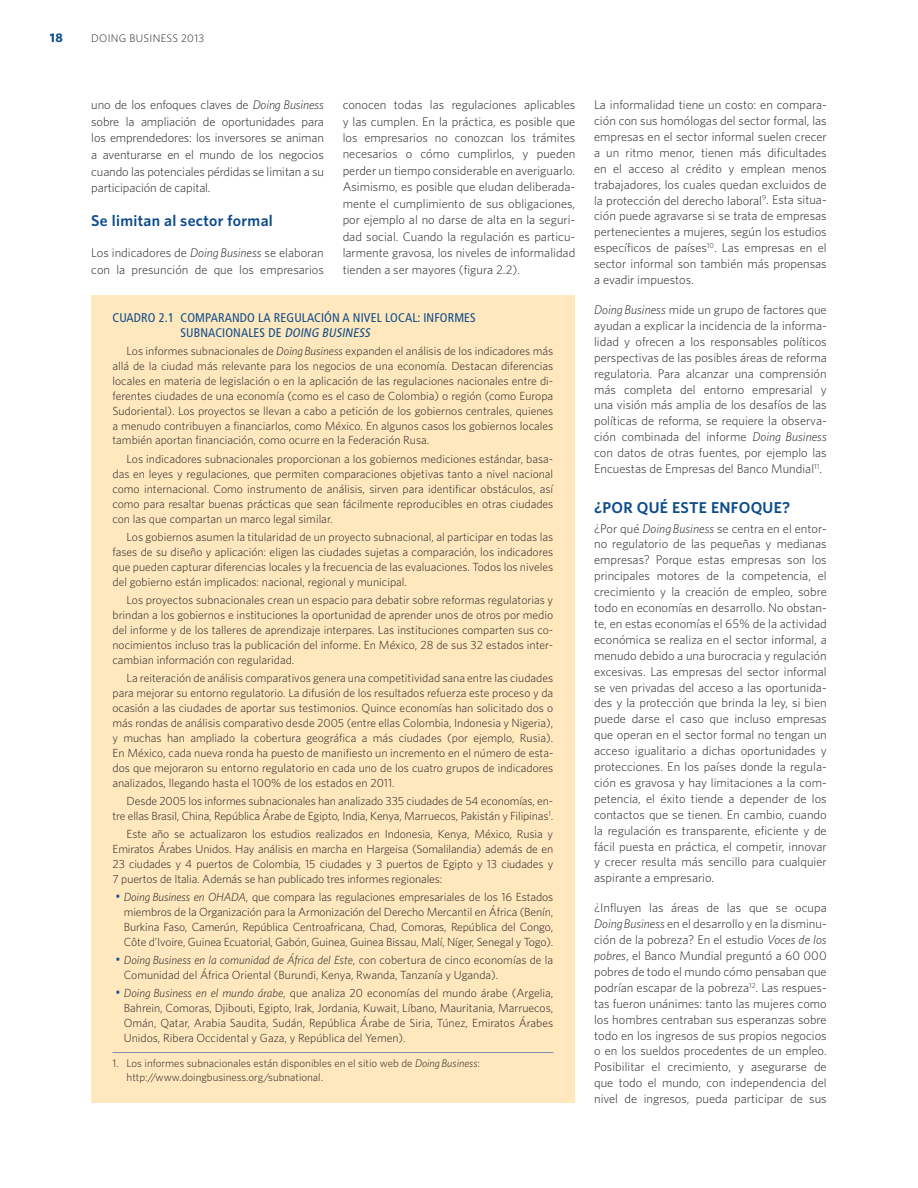
<style>
.page{position:relative;width:918px;height:1188px;background:#fff}
.page>*{position:absolute;margin:0;border:0;box-sizing:border-box;transform-origin:0 0}
.t1{font:600 15.75px "Whitney";letter-spacing:.02em;color:#0d4c8a}
.t2{font:300 12.6px/15.9px "Whitney";color:#231f20;text-align:justify}
.t3{font:condensed 12.6px/15.1px "Frutiger";letter-spacing:.01em;color:#0d4c8a}
.t4{font:700 12.6px "Whitney";color:#0d4c8a}
.t5{font:300 11.85px/15px "Whitney";color:#231f20;text-align:justify}
.t6{font:300 10.95px/14.1px "Whitney";color:#231f20}
.t7{font:300 10.95px "Whitney";letter-spacing:.025em;color:#231f20}
.s1{font-style:italic}
</style>
<div class="page">
<div style="left:91px;top:295px;width:483px;height:808px;background:#ffe7be"></div>
<hr style="left:112px;top:1052px;width:441px;height:1px;background:#838eb7">
<p class="t4" style="left:50px;top:32px;width:15px">18</p>
<p class="t7" style="left:91px;top:35px;width:115px">DOING BUSINESS 2013</p>
<p class="t2" style="left:343px;top:97px;width:234px;line-height:16.5px">conocen todas las regulaciones aplicables y las cumplen. En la práctica, es posible que los empresarios no conozcan los trámites necesarios o cómo cumplirlos, y pueden perder un tiempo considerable en averiguarlo.<br>Asimismo, es posible que eludan deliberada&shy;mente el cumplimiento de sus obligaciones, por ejemplo al no darse de alta en la seguri&shy;dad social. Cuando la regulación es particu&shy;larmente gravosa, los niveles de informalidad tienden a ser mayores (figura 2.2).</p>
<p class="t2" style="left:594px;top:98px;width:234px">La informalidad tiene un costo: en compara&shy;ción con sus homólogas del sector formal, las empresas en el sector informal suelen crecer a un ritmo menor, tienen más dificultades en el acceso al crédito y emplean menos trabajadores, los cuales quedan excluidos de la protección del derecho laboral<sup>9</sup>. Esta situa&shy;ción puede agravarse si se trata de empresas pertenecientes a mujeres, según los estudios específicos de países<sup>10</sup>. Las empresas en el sector informal son también más propensas a evadir impuestos.</p>
<p class="t2" style="left:594px;top:303px;width:234px"><span class="s1">Doing Business</span> mide un grupo de factores que ayudan a explicar la incidencia de la informa&shy;lidad y ofrecen a los responsables políticos perspectivas de las posibles áreas de reforma regulatoria. Para alcanzar una comprensión más completa del entorno empresarial y una visión más amplia de los desafíos de las políticas de reforma, se requiere la observa&shy;ción combinada del informe <span class="s1">Doing Business </span>con datos de otras fuentes, por ejemplo las Encuestas de Empresas del Banco Mundial<sup>11</sup>.</p>
<h1 class="t1" style="left:594px;top:502px;width:198px">¿POR QUÉ ESTE ENFOQUE?</h1>
<p class="t2" style="left:594px;top:521px;width:234px">¿Por qué <span class="s1">Doing Business</span> se centra en el entor&shy;no regulatorio de las pequeñas y medianas empresas? Porque estas empresas son los principales motores de la competencia, el crecimiento y la creación de empleo, sobre todo en economías en desarrollo. No obstan&shy;te, en estas economías el 65% de la actividad económica se realiza en el sector informal, a menudo debido a una burocracia y regulación excesivas. Las empresas del sector informal se ven privadas del acceso a las oportunida&shy;des y la protección que brinda la ley, si bien puede darse el caso que incluso empresas que operan en el sector formal no tengan un acceso igualitario a dichas oportunidades y protecciones. En los países donde la regula&shy;ción es gravosa y hay limitaciones a la com&shy;petencia, el éxito tiende a depender de los contactos que se tienen. En cambio, cuando la regulación es transparente, eficiente y de fácil puesta en práctica, el competir, innovar y crecer resulta más sencillo para cualquier aspirante a empresario.</p>
<p class="t2" style="left:594px;top:901px;width:234px">¿Influyen las áreas de las que se ocupa <span class="s1">Doing Business</span> en el desarrollo y en la disminu&shy;ción de la pobreza? En el estudio <span class="s1">Voces de los pobres</span>, el Banco Mundial preguntó a 60 000 pobres de todo el mundo cómo pensaban que podrían escapar de la pobreza<sup>12</sup>. Las respues&shy;tas fueron unánimes: tanto las mujeres como los hombres centraban sus esperanzas sobre todo en los ingresos de sus propios negocios o en los sueldos procedentes de un empleo.<br>Posibilitar el crecimiento, y asegurarse de que todo el mundo, con independencia del nivel de ingresos, pueda participar de sus</p>
<p class="t2" style="left:91px;top:97px;width:234px;line-height:16.6px">uno de los enfoques claves de <span class="s1">Doing Business </span>sobre la ampliación de oportunidades para los emprendedores: los inversores se animan a aventurarse en el mundo de los negocios cuando las potenciales pérdidas se limitan a su participación de capital.</p>
<h1 class="t1" style="left:91px;top:215px;width:183px">Se limitan al sector formal</h1>
<p class="t2" style="left:91px;top:245px;width:234px;line-height:16.6px">Los indicadores de <span class="s1">Doing Business</span> se elaboran con la presunción de que los empresarios</p>
<p class="t3" style="left:181px;top:311px;width:297px;text-indent:-68px">CUADRO 2.1 COMPARANDO LA REGULACIÓN A NIVEL LOCAL: INFORMES<br>SUBNACIONALES DE <span class="s1">DOING BUSINESS</span></p>
<p class="t5" style="left:112px;top:344px;width:442px;text-indent:14px">Los informes subnacionales de <span class="s1">Doing Business</span> expanden el análisis de los indicadores más allá de la ciudad más relevante para los negocios de una economía. Destacan diferencias locales en materia de legislación o en la aplicación de las regulaciones nacionales entre di&shy;ferentes ciudades de una economía (como es el caso de Colombia) o región (como Europa Sudoriental). Los proyectos se llevan a cabo a petición de los gobiernos centrales, quienes a menudo contribuyen a financiarlos, como México. En algunos casos los gobiernos locales también aportan financiación, como ocurre en la Federación Rusa.</p>
<p class="t5" style="left:112px;top:452px;width:442px;text-indent:14px">Los indicadores subnacionales proporcionan a los gobiernos mediciones estándar, basa&shy;das en leyes y regulaciones, que permiten comparaciones objetivas tanto a nivel nacional como internacional. Como instrumento de análisis, sirven para identificar obstáculos, así como para resaltar buenas prácticas que sean fácilmente reproducibles en otras ciudades con las que compartan un marco legal similar.</p>
<p class="t5" style="left:112px;top:530px;width:442px;text-indent:14px">Los gobiernos asumen la titularidad de un proyecto subnacional, al participar en todas las fases de su diseño y aplicación: eligen las ciudades sujetas a comparación, los indicadores que pueden capturar diferencias locales y la frecuencia de las evaluaciones. Todos los niveles del gobierno están implicados: nacional, regional y municipal.</p>
<p class="t5" style="left:112px;top:593px;width:442px;text-indent:14px">Los proyectos subnacionales crean un espacio para debatir sobre reformas regulatorias y brindan a los gobiernos e instituciones la oportunidad de aprender unos de otros por medio del informe y de los talleres de aprendizaje interpares. Las instituciones comparten sus co&shy;nocimientos incluso tras la publicación del informe. En México, 28 de sus 32 estados inter&shy;cambian información con regularidad.</p>
<p class="t5" style="left:112px;top:671px;width:442px;text-indent:14px">La reiteración de análisis comparativos genera una competitividad sana entre las ciudades para mejorar su entorno regulatorio. La difusión de los resultados refuerza este proceso y da ocasión a las ciudades de aportar sus testimonios. Quince economías han solicitado dos o más rondas de análisis comparativo desde 2005 (entre ellas Colombia, Indonesia y Nigeria), y muchas han ampliado la cobertura geográfica a más ciudades (por ejemplo, Rusia).<br>En México, cada nueva ronda ha puesto de manifiesto un incremento en el número de esta&shy;dos que mejoraron su entorno regulatorio en cada uno de los cuatro grupos de indicadores analizados, llegando hasta el 100% de los estados en 2011.</p>
<p class="t5" style="left:112px;top:794px;width:442px;text-align:right">Desde 2005 los informes subnacionales han analizado 335 ciudades de 54 economías, en&shy;tre ellas Brasil, China, República Árabe de Egipto, India, Kenya, Marruecos, Pakistán y Filipinas<sup>1</sup>.</p>
<p class="t5" style="left:112px;top:827px;width:442px;text-indent:14px">Este año se actualizaron los estudios realizados en Indonesia, Kenya, México, Rusia y Emiratos Árabes Unidos. Hay análisis en marcha en Hargeisa (Somalilandia) además de en 23 ciudades y 4 puertos de Colombia, 15 ciudades y 3 puertos de Egipto y 13 ciudades y 7 puertos de Italia. Además se han publicado tres informes regionales:</p>
<p class="t5" style="left:124px;top:890px;width:431px"><span class="s1">Doing Business en OHADA</span>, que compara las regulaciones empresariales de los 16 Estados miembros de la Organización para la Armonización del Derecho Mercantil en África (Benín, Burkina Faso, Camerún, República Centroafricana, Chad, Comoras, República del Congo, Côte d’Ivoire, Guinea Ecuatorial, Gabón, Guinea, Guinea Bissau, Malí, Níger, Senegal y Togo).</p>
<p class="t5" style="left:124px;top:954px;width:431px"><span class="s1">Doing Business en la comunidad de África del Este</span>, con cobertura de cinco economías de la<br>Comunidad del África Oriental (Burundi, Kenya, Rwanda, Tanzanía y Uganda).</p>
<p class="t5" style="left:124px;top:987px;width:431px"><span class="s1">Doing Business en el mundo árabe</span>, que analiza 20 economías del mundo árabe (Argelia, Bahrein, Comoras, Djibouti, Egipto, Irak, Jordania, Kuwait, Líbano, Mauritania, Marruecos, Omán, Qatar, Arabia Saudita, Sudán, República Árabe de Siria, Túnez, Emiratos Árabes Unidos, Ribera Occidental y Gaza, y República del Yemen).</p>
<p class="t6" style="left:127px;top:1057px;width:355px;text-indent:-14px">1. Los informes subnacionales están disponibles en el sitio web de <span class="s1">Doing Business</span>: http://www.doingbusiness.org/subnational.</p>
</div>
